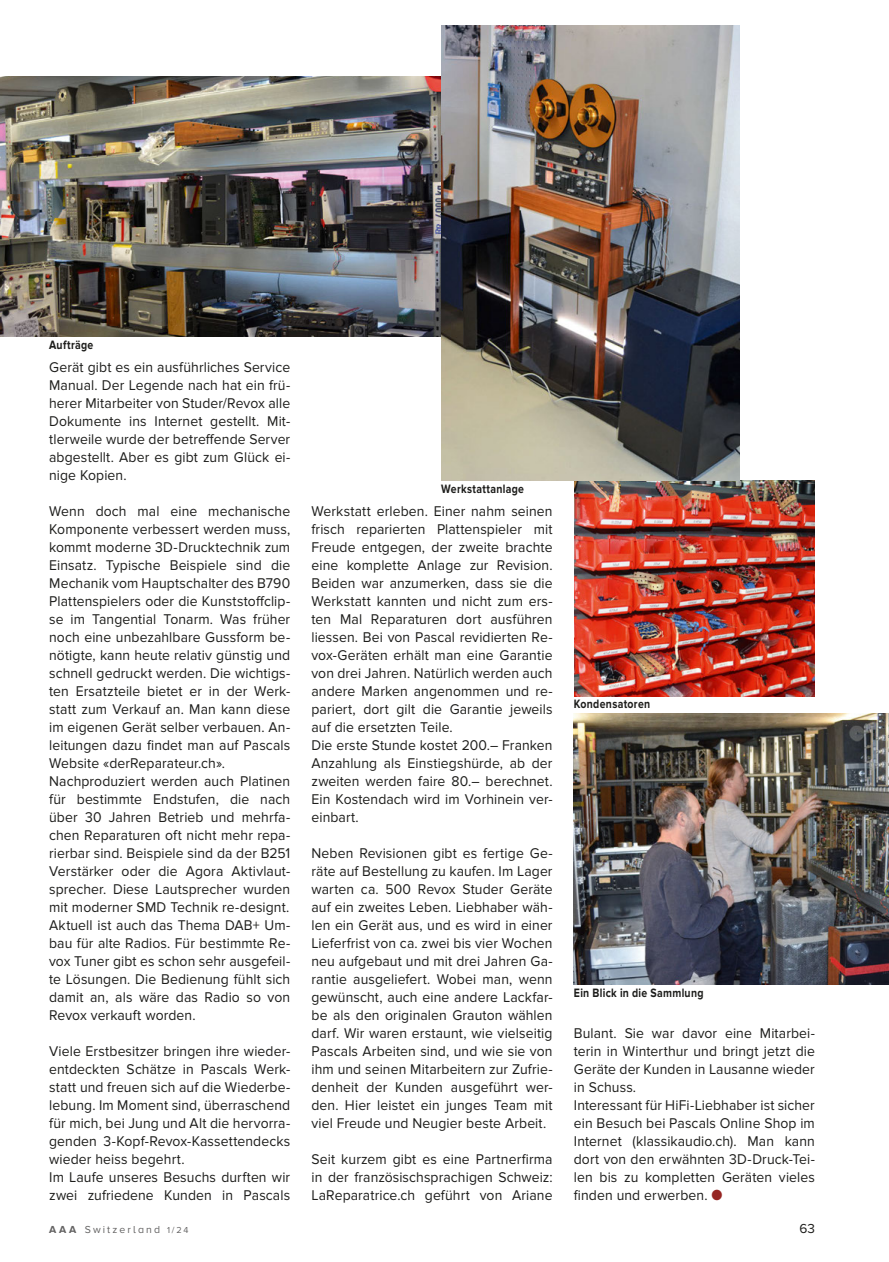
<style>
.page{position:relative;width:889px;height:1262px;background:#fff}
.page>*{position:absolute;margin:0;border:0;box-sizing:border-box;transform-origin:0 0}
.t1{font:14.7px/18px "Proxima Nova";letter-spacing:.01em;color:#1d1d1b;scale:.95 1}
.t2{font:13.5px "Proxima Nova A";color:#1d1d1b}
.t3{font:700 12.6px "Proxima Nova";letter-spacing:.03em;color:#1d1d1b;scale:.83 1}
.t4{font:10.5px "Proxima Nova A";letter-spacing:.2em;color:#646363}
.s1{color:#962522}
.s2{font-weight:700}
.s3{font-size:9px}
</style>
<div class="page">
<img style="left:0;top:76px;width:441px;height:260px">
<img style="left:574px;top:713px;width:315px;height:271px">
<img style="left:574px;top:480px;width:240px;height:217px">
<img style="left:441px;top:25px;width:299px;height:455px">
<p class="t3" style="left:49px;top:337px;width:55px">Aufträge</p>
<p class="t1" style="left:49px;top:358px;width:255px;text-align:justify">Gerät gibt es ein ausführliches Service Manual. Der Legende nach hat ein frü&shy;herer Mitarbeiter von Studer/Revox alle Dokumente ins Internet gestellt. Mit&shy;tlerweile wurde der betreffende Server abgestellt. Aber es gibt zum Glück ei&shy;nige Kopien.</p>
<p class="t1" style="left:49px;top:502px;width:255px">Wenn doch mal eine mechanische Komponente verbessert werden muss, kommt moderne 3D-Drucktechnik zum Einsatz. Typische Beispiele sind die Mechanik vom Hauptschalter des B790<br>Plattenspielers oder die Kunststoffclip&shy;se im Tangential Tonarm. Was früher noch eine unbezahlbare Gussform be&shy;nötigte, kann heute relativ günstig und schnell gedruckt werden. Die wichtigs&shy;ten Ersatzteile bietet er in der Werk&shy;statt zum Verkauf an. Man kann diese im eigenen Gerät selber verbauen. An&shy;leitungen dazu findet man auf Pascals Website «derReparateur.ch».<br>Nachproduziert werden auch Platinen für bestimmte Endstufen, die nach über 30 Jahren Betrieb und mehrfa&shy;chen Reparaturen oft nicht mehr repa&shy;rierbar sind. Beispiele sind da der B251<br>Verstärker oder die Agora Aktivlaut&shy;sprecher. Diese Lautsprecher wurden mit moderner SMD Technik re-designt.<br>Aktuell ist auch das Thema DAB+ Um&shy;bau für alte Radios. Für bestimmte Re&shy;vox Tuner gibt es schon sehr ausgefeil&shy;te Lösungen. Die Bedienung fühlt sich damit an, als wäre das Radio so von Revox verkauft worden.</p>
<p class="t1" style="left:49px;top:1042px;width:255px">Viele Erstbesitzer bringen ihre wieder&shy;entdeckten Schätze in Pascals Werk&shy;statt und freuen sich auf die Wiederbe&shy;lebung. Im Moment sind, überraschend für mich, bei Jung und Alt die hervorra&shy;genden 3-Kopf-Revox-Kassettendecks wieder heiss begehrt.<br>Im Laufe unseres Besuchs durften wir zwei zufriedene Kunden in Pascals</p>
<p class="t3" style="left:441px;top:481px;width:101px">Werkstattanlage</p>
<p class="t1" style="left:311px;top:502px;width:255px">Werkstatt erleben. Einer nahm seinen frisch reparierten Plattenspieler mit Freude entgegen, der zweite brachte eine komplette Anlage zur Revision.<br>Beiden war anzumerken, dass sie die Werkstatt kannten und nicht zum ers&shy;ten Mal Reparaturen dort ausführen liessen. Bei von Pascal revidierten Re&shy;vox-Geräten erhält man eine Garantie von drei Jahren. Natürlich werden auch andere Marken angenommen und re&shy;pariert, dort gilt die Garantie jeweils auf die ersetzten Teile.<br>Die erste Stunde kostet 200.– Franken Anzahlung als Einstiegshürde, ab der zweiten werden faire 80.– berechnet.<br>Ein Kostendach wird im Vorhinein ver&shy;einbart.</p>
<p class="t1" style="left:311px;top:844px;width:255px;text-align:justify">Neben Revisionen gibt es fertige Ge&shy;räte auf Bestellung zu kaufen. Im Lager warten ca. 500 Revox Studer Geräte auf ein zweites Leben. Liebhaber wäh&shy;len ein Gerät aus, und es wird in einer Lieferfrist von ca. zwei bis vier Wochen neu aufgebaut und mit drei Jahren Ga&shy;rantie ausgeliefert. Wobei man, wenn gewünscht, auch eine andere Lackfar&shy;be als den originalen Grauton wählen darf. Wir waren erstaunt, wie vielseitig Pascals Arbeiten sind, und wie sie von ihm und seinen Mitarbeitern zur Zufrie&shy;denheit der Kunden ausgeführt wer&shy;den. Hier leistet ein junges Team mit viel Freude und Neugier beste Arbeit.</p>
<p class="t1" style="left:311px;top:1150px;width:255px;text-align:justify">Seit kurzem gibt es eine Partnerfirma in der französischsprachigen Schweiz:<br>LaReparatrice.ch geführt von Ariane</p>
<p class="t3" style="left:574px;top:696px;width:94px">Kondensatoren</p>
<p class="t3" style="left:574px;top:985px;width:158px">Ein Blick in die Sammlung</p>
<p class="t1" style="left:574px;top:1024px;width:255px">Bulant. Sie war davor eine Mitarbei&shy;terin in Winterthur und bringt jetzt die Geräte der Kunden in Lausanne wieder in Schuss.<br>Interessant für HiFi-Liebhaber ist sicher ein Besuch bei Pascals Online Shop im Internet (klassikaudio.ch). Man kann dort von den erwähnten 3D-Druck-Tei&shy;len bis zu kompletten Geräten vieles finden und erwerben. <span class="s1">●</span></p>
<p class="t4" style="left:49px;top:1223px;width:141px"><span class="s2">AAA</span> Switzerland <span class="s3">1/24</span></p>
<p class="t2" style="left:799px;top:1220px;width:17px">63</p>
</div>
